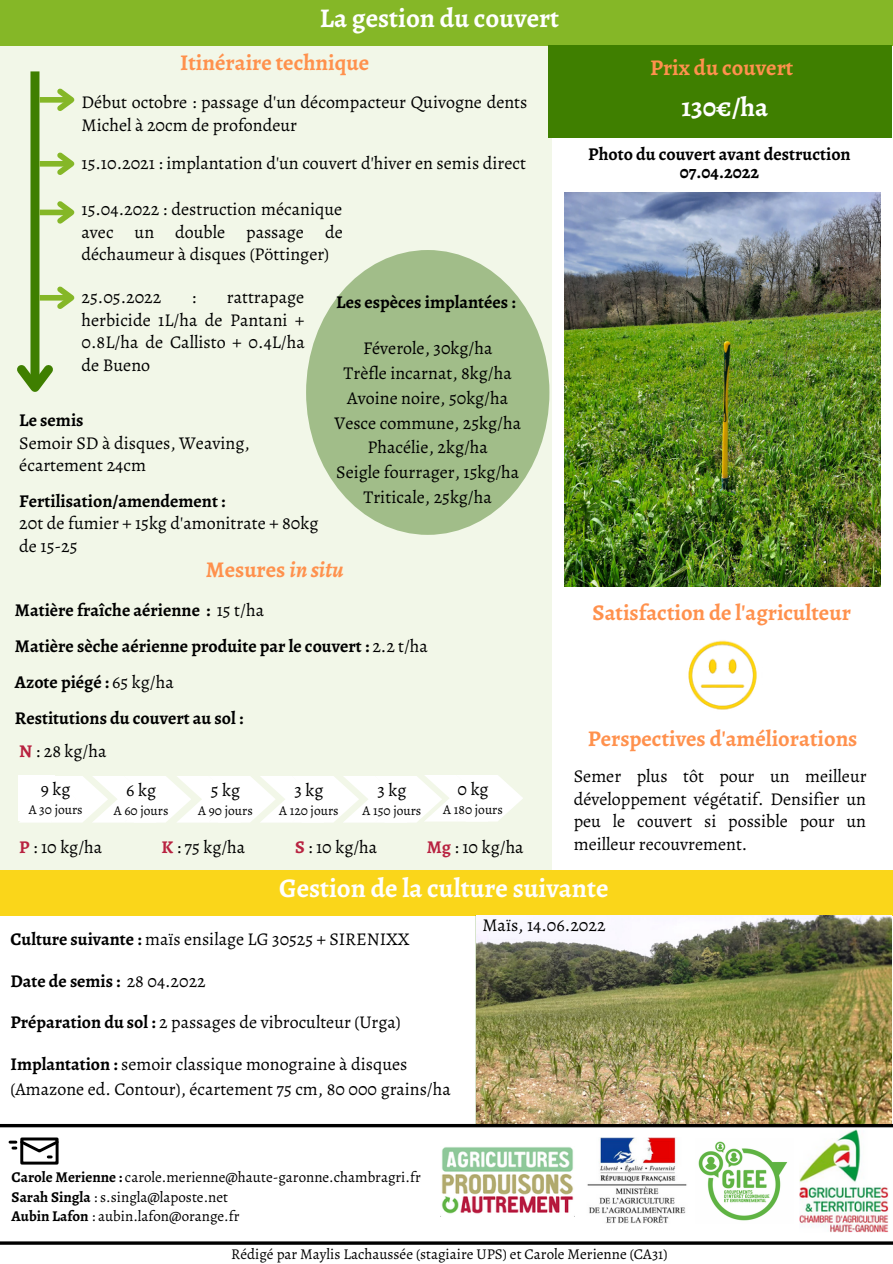
<style>
.page{position:relative;width:893px;height:1264px;background:#fff}
.page>*{position:absolute;margin:0;border:0;box-sizing:border-box;transform-origin:0 0}
.t1{font:700 27px "Alegreya";color:#fff}
.t2{font:700 22.5px "Alegreya";color:#ff914d}
.t3{font:18px/22.5px "Alegreya";color:#000}
.t4{font:700 18px/36px "Alegreya";color:#000;text-align:center}
.t5{font:15px/19px "Alegreya";color:#000}
.t6{font:13.5px "Alegreya";color:#000}
.s1{font-style:italic}
.s2{font-weight:400}
.s3{font-weight:700;color:#b82240}
.s4{font-weight:700}
</style>
<div class="page">
<div style="left:0;top:4px;width:551px;height:865px;background:#f2f7e8"></div>
<div style="left:0;top:0;width:892px;height:45px;background:#85b727"></div>
<div style="left:306px;top:250px;width:243px;height:285px;background:#a1bd89;border-radius:50%"></div>
<div style="left:0;top:869px;width:892px;height:46px;background:#fad61a"></div>
<div style="left:30px;top:71px;width:9px;height:316px;background:#3f7f00"></div>
<svg style="left:17px;top:357px;width:36px;height:35px"></svg>
<div style="left:39px;top:97px;width:32px;height:6px;background:#85b727"></div>
<svg style="left:52px;top:88px;width:23px;height:23px"></svg>
<div style="left:39px;top:161px;width:32px;height:6px;background:#85b727"></div>
<svg style="left:52px;top:152px;width:23px;height:23px"></svg>
<div style="left:39px;top:210px;width:32px;height:5px;background:#85b727"></div>
<svg style="left:52px;top:201px;width:23px;height:23px"></svg>
<img style="left:688px;top:640px;width:69px;height:70px">
<svg style="left:19px;top:775px;width:504px;height:47px;background:#fdfdfb"></svg>
<img style="left:564px;top:192px;width:316px;height:394px">
<div style="left:39px;top:295px;width:32px;height:5px;background:#85b727"></div>
<svg style="left:52px;top:286px;width:23px;height:23px"></svg>
<img style="left:476px;top:915px;width:415px;height:208px">
<img style="left:799px;top:1129px;width:89px;height:103px">
<img style="left:441px;top:1147px;width:133px;height:67px">
<img style="left:587px;top:1137px;width:100px;height:86px">
<img style="left:698px;top:1141px;width:90px;height:80px">
<div style="left:20px;top:1137px;width:39px;height:27px;border:3px solid #000"></div>
<svg style="left:10px;top:1138px;width:49px;height:20px"></svg>
<svg style="left:0;top:1123px;width:892px;height:4px;background:#34312c"></svg>
<hr style="left:0;top:1241px;width:892px;height:3px;background:#000">
<div style="left:548px;top:45px;width:343px;height:92px;background:#3f7f00"></div>
<h1 class="t1" style="left:320px;top:0;width:241px">La gestion du couvert</h1>
<p class="t2" style="left:180px;top:48px;width:190px">Itinéraire technique</p>
<p class="t3" style="left:82px;top:91px;width:447px">Début octobre : passage d'un décompacteur Quivogne dents<br>Michel à 20cm de profondeur</p>
<p class="t3" style="left:82px;top:152px;width:446px">15.10.2021 : implantation d'un couvert d'hiver en semis direct</p>
<p class="t3" style="left:82px;top:198px;width:263px;text-align:justify">15.04.2022 : destruction mécanique avec un double passage de déchaumeur à disques (Pöttinger)</p>
<p class="t3" style="left:82px;top:286px;width:81px">25.05.2022</p>
<p class="t3" style="left:192px;top:286px;width:6px">:</p>
<p class="t3" style="left:82px;top:286px;width:225px;text-align:justify;text-indent:145px">rattrapage herbicide 1L/ha de Pantani + 0.8L/ha de Callisto + 0.4L/ha de Bueno</p>
<p class="t4" style="left:19px;top:402px;width:66px">Le semis</p>
<p class="t3" style="left:19px;top:431px;width:232px">Semoir SD à disques, Weaving, écartement 24cm</p>
<p class="t4" style="left:19px;top:482px;width:208px">Fertilisation/amendement :</p>
<p class="t3" style="left:19px;top:512px;width:300px">20t de fumier + 15kg d'amonitrate + 80kg de 15-25</p>
<p class="t4" style="left:336px;top:284px;width:181px">Les espèces implantées :</p>
<p class="t3" style="left:334px;top:336px;width:188px;line-height:24.8px;text-align:center">Féverole, 30kg/ha<br>Trèfle incarnat, 8kg/ha<br>Avoine noire, 50kg/ha<br>Vesce commune, 25kg/ha<br>Phacélie, 2kg/ha<br>Seigle fourrager, 15kg/ha<br>Triticale, 25kg/ha</p>
<p class="t2" style="left:206px;top:554px;width:139px">Mesures <span class="s1">in situ</span></p>
<p class="t4" style="left:15px;top:592px;width:414px;text-align:left">Matière fraîche aérienne : <span class="s2">15 t/ha<br></span>Matière sèche aérienne produite par le couvert : <span class="s2">2.2 t/ha </span>Azote piégé : <span class="s2">65 kg/ha<br></span>Restitutions du couvert au sol :</p>
<p class="t3" style="left:19px;top:740px;width:89px"><span class="s3">N</span> : 28 kg/ha</p>
<p class="t3" style="left:41px;top:777px;width:31px">9kg</p>
<p class="t6" style="left:29px;top:800px;width:55px">A 30 jours</p>
<p class="t3" style="left:126px;top:778px;width:31px">6kg</p>
<p class="t6" style="left:114px;top:801px;width:56px">A 60 jours</p>
<p class="t3" style="left:211px;top:778px;width:31px">5kg</p>
<p class="t6" style="left:198px;top:801px;width:56px">A 90 jours</p>
<p class="t3" style="left:294px;top:778px;width:30px">3kg</p>
<p class="t6" style="left:279px;top:801px;width:61px">A 120 jours</p>
<p class="t3" style="left:377px;top:778px;width:30px">3kg</p>
<p class="t6" style="left:362px;top:801px;width:60px">A 150 jours</p>
<p class="t3" style="left:457px;top:777px;width:33px">0kg</p>
<p class="t6" style="left:443px;top:800px;width:61px">A 180 jours</p>
<p class="t3" style="left:19px;top:835px;width:84px"><span class="s3">P</span> : 10 kg/ha</p>
<p class="t3" style="left:161px;top:835px;width:85px"><span class="s3">K</span> : 75 kg/ha</p>
<p class="t3" style="left:295px;top:835px;width:84px"><span class="s3">S</span> : 10 kg/ha</p>
<p class="t3" style="left:427px;top:835px;width:98px"><span class="s3">Mg</span> : 10 kg/ha</p>
<p class="t2" style="left:650px;top:52px;width:145px">Prix du couvert</p>
<h1 class="t1" style="left:681px;top:88px;width:88px">130€/ha</h1>
<p class="t4" style="left:588px;top:145px;width:264px;line-height:18px">Photo du couvert avant destruction<br>07.04.2022</p>
<p class="t2" style="left:592px;top:597px;width:260px">Satisfaction de l'agriculteur</p>
<p class="t2" style="left:587px;top:723px;width:271px">Perspectives d'améliorations</p>
<p class="t3" style="left:573px;top:764px;width:294px;text-align:justify">Semer plus tôt pour un meilleur développement végétatif. Densifier un peu le couvert si possible pour un meilleur recouvrement.</p>
<h1 class="t1" style="left:279px;top:869px;width:331px">Gestion de la culture suivante</h1>
<p class="t3" style="left:11px;top:927px;width:400px"><span class="s4">Culture suivante :</span> maïs ensilage LG 30525 + SIRENIXX</p>
<p class="t4" style="left:11px;top:962px;width:197px">Date de semis : <span class="s2">28 04.2022</span></p>
<p class="t3" style="left:11px;top:1010px;width:391px"><span class="s4">Préparation du sol :</span> 2 passages de vibroculteur (Urga)</p>
<p class="t3" style="left:11px;top:1051px;width:442px;line-height:24.8px"><span class="s4">Implantation :</span> semoir classique monograine à disques (Amazone ed. Contour), écartement 75 cm, 80 000 grains/ha</p>
<p class="t3" style="left:482px;top:914px;width:125px">Maïs, 14.06.2022</p>
<p class="t5" style="left:12px;top:1167px;width:410px"><span class="s4">Carole Merienne :</span> carole.merienne@haute-garonne.chambragri.fr<br><span class="s4">Sarah Singla</span> : s.singla@laposte.net<br><span class="s4">Aubin Lafon</span> : aubin.lafon@orange.fr</p>
<p class="t5" style="left:231px;top:1243px;width:437px">Rédigé par Maylis Lachaussée (stagiaire UPS) et Carole Merienne (CA31)</p>
</div>
